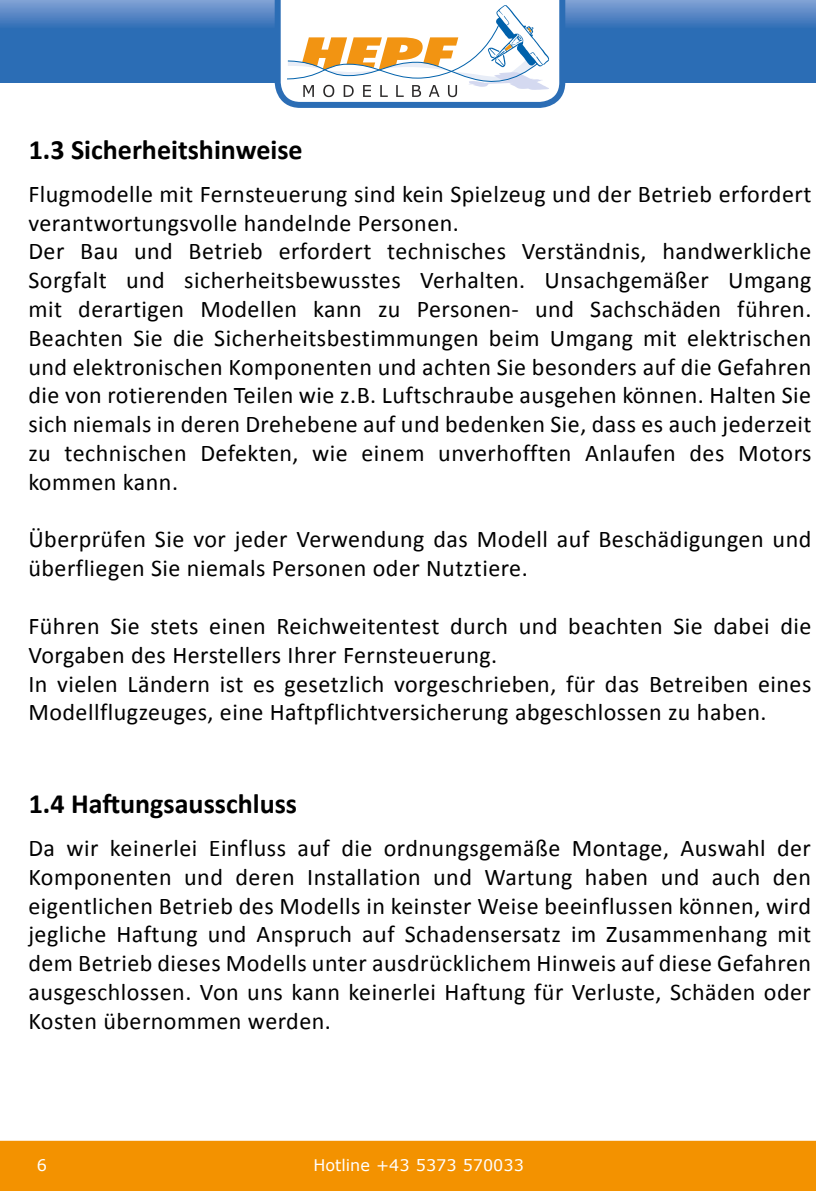
<style>
.page{position:relative;width:840px;height:1191px;background:#fff}
.page>*{position:absolute;margin:0;border:0;box-sizing:border-box;transform-origin:0 0}
.t1{font:700 28px "Calibri";color:#000}
.t2{font:24px/28.8px "Calibri";letter-spacing:.02em;color:#000}
.t3{font:16px "Verdana";color:#fff}
</style>
<div class="page">
<div style="left:0;top:1140px;width:815px;height:51px;background:#f39200"></div>
<svg style="left:0;top:0;width:815px;height:82px;background:#3b76ba"></svg>
<svg style="left:271px;top:0;width:297px;height:108px"></svg>
<p class="t1" style="left:29px;top:131px;width:275px">1.3 Sicherheitshinweise</p>
<p class="t2" style="left:28px;top:179px;width:784px">Flugmodelle mit Fernsteuerung sind kein Spielzeug und der Betrieb erfordert verantwortungsvolle handelnde Personen.</p>
<p class="t2" style="left:28px;top:237px;width:784px;text-align:justify">Der Bau und Betrieb erfordert technisches Verständnis, handwerkliche Sorgfalt und sicherheitsbewusstes Verhalten. Unsachgemäßer Umgang mit derartigen Modellen kann zu Personen- und Sachschäden führen.<br>Beachten Sie die Sicherheitsbestimmungen beim Umgang mit elektrischen und elektronischen Komponenten und achten Sie besonders auf die Gefahren die von rotierenden Teilen wie z.B. Luftschraube ausgehen können. Halten Sie sich niemals in deren Drehebene auf und bedenken Sie, dass es auch jederzeit zu technischen Defekten, wie einem unverhofften Anlaufen des Motors kommen kann.</p>
<p class="t2" style="left:28px;top:525px;width:784px">Überprüfen Sie vor jeder Verwendung das Modell auf Beschädigungen und überfliegen Sie niemals Personen oder Nutztiere.</p>
<p class="t2" style="left:28px;top:611px;width:784px">Führen Sie stets einen Reichweitentest durch und beachten Sie dabei die<br>Vorgaben des Herstellers Ihrer Fernsteuerung.</p>
<p class="t2" style="left:28px;top:669px;width:784px">In vielen Ländern ist es gesetzlich vorgeschrieben, für das Betreiben eines<br>Modellflugzeuges, eine Haftpflichtversicherung abgeschlossen zu haben.</p>
<p class="t1" style="left:29px;top:785px;width:270px">1.4 Haftungsausschluss</p>
<p class="t2" style="left:28px;top:833px;width:783px;text-align:justify">Da wir keinerlei Einfluss auf die ordnungsgemäße Montage, Auswahl der Komponenten und deren Installation und Wartung haben und auch den eigentlichen Betrieb des Modells in keinster Weise beeinflussen können, wird jegliche Haftung und Anspruch auf Schadensersatz im Zusammenhang mit dem Betrieb dieses Modells unter ausdrücklichem Hinweis auf diese Gefahren ausgeschlossen. Von uns kann keinerlei Haftung für Verluste, Schäden oder Kosten übernommen werden.</p>
<p class="t3" style="left:37px;top:1154px;width:12px">6</p>
<p class="t3" style="left:313px;top:1154px;width:212px">Hotline +43 5373 570033</p>
</div>
